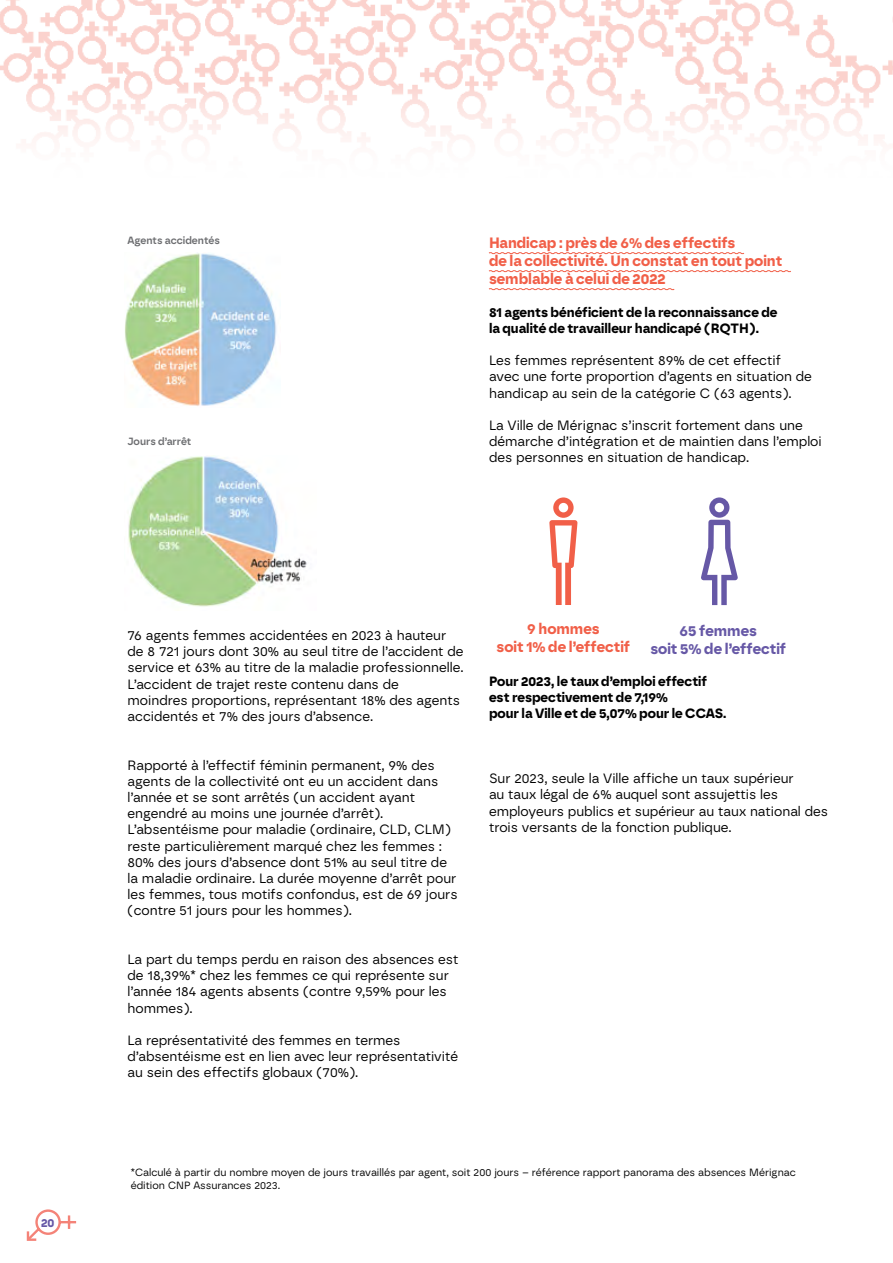
<style>
.page{position:relative;width:893px;height:1263px;background:#fff}
.page>*{position:absolute;margin:0;border:0;box-sizing:border-box;transform-origin:0 0}
.t1{font:700 15px/18px "Borna";color:#f15f48}
.t2{font:700 15px/18px "Borna";color:#6658a6;text-align:center}
.t3{font:13.5px/16.2px "Borna";color:#000}
.t4{font:700 13.5px/16.2px "Borna";color:#000}
.t5{font:700 12px "Borna";color:#6658a6}
.t6{font:10.5px/12.6px "Borna";color:#000}
.t7{font:600 10.5px "Borna";color:#6d6e71}
</style>
<div class="page">
<svg style="left:26px;top:1209px;width:51px;height:32px"></svg>
<img style="left:0;top:0;width:893px;height:141px">
<svg style="left:488px;top:252px;width:256px;height:2px"></svg>
<svg style="left:488px;top:270px;width:303px;height:2px"></svg>
<svg style="left:488px;top:288px;width:187px;height:2px"></svg>
<svg style="left:549px;top:497px;width:28px;height:108px"></svg>
<svg style="left:701px;top:497px;width:37px;height:108px"></svg>
<img style="left:125px;top:253px;width:152px;height:153px">
<img style="left:128px;top:456px;width:179px;height:151px">
<p class="t5" style="left:41px;top:1215px;width:15px">20</p>
<p class="t7" style="left:128px;top:234px;width:94px">Agents accidentés</p>
<p class="t7" style="left:128px;top:435px;width:65px">Jours d’arrêt</p>
<p class="t1" style="left:489px;top:234px;width:295px">Handicap : près de 6% des effectifs<br>de la collectivité. Un constat en tout point semblable à celui de 2022</p>
<p class="t4" style="left:489px;top:304px;width:290px">81 agents bénéficient de la reconnaissance de la qualité de travailleur handicapé (RQTH).</p>
<p class="t3" style="left:489px;top:352px;width:324px">Les femmes représentent 89% de cet effectif avec une forte proportion d’agents en situation de handicap au sein de la catégorie C (63 agents).</p>
<p class="t3" style="left:489px;top:417px;width:334px">La Ville de Mérignac s’inscrit fortement dans une démarche d’intégration et de maintien dans l’emploi des personnes en situation de handicap.</p>
<p class="t3" style="left:128px;top:627px;width:338px">76 agents femmes accidentées en 2023 à hauteur de 8 721 jours dont 30% au seul titre de l’accident de service et 63% au titre de la maladie professionnelle.<br>L’accident de trajet reste contenu dans de<br>moindres proportions, représentant 18% des agents accidentés et 7% des jours d’absence.</p>
<p class="t3" style="left:128px;top:757px;width:332px">Rapporté à l’effectif féminin permanent, 9% des agents de la collectivité ont eu un accident dans l’année et se sont arrêtés (un accident ayant engendré au moins une journée d’arrêt).<br>L’absentéisme pour maladie (ordinaire, CLD, CLM) reste particulièrement marqué chez les femmes :<br>80% des jours d’absence dont 51% au seul titre de la maladie ordinaire. La durée moyenne d’arrêt pour les femmes, tous motifs confondus, est de 69 jours (contre 51 jours pour les hommes).</p>
<p class="t3" style="left:128px;top:951px;width:332px">La part du temps perdu en raison des absences est de 18,39%* chez les femmes ce qui représente sur l’année 184 agents absents (contre 9,59% pour les hommes).</p>
<p class="t3" style="left:128px;top:1032px;width:332px">La représentativité des femmes en termes d’absentéisme est en lien avec leur représentativité au sein des effectifs globaux (70%).</p>
<p class="t1" style="left:497px;top:619px;width:135px;text-align:center">9 hommes<br>soit 1% de l’effectif</p>
<p class="t2" style="left:650px;top:621px;width:137px">65 femmes<br>soit 5% de l’effectif</p>
<p class="t4" style="left:489px;top:673px;width:239px">Pour 2023, le taux d’emploi effectif est respectivement de 7,19%<br>pour la Ville et de 5,07% pour le CCAS.</p>
<p class="t3" style="left:489px;top:770px;width:341px">Sur 2023, seule la Ville affiche un taux supérieur<br>au taux légal de 6% auquel sont assujettis les employeurs publics et supérieur au taux national des trois versants de la fonction publique.</p>
<p class="t6" style="left:131px;top:1166px;width:667px">*Calculé à partir du nombre moyen de jours travaillés par agent, soit 200 jours – référence rapport panorama des absences Mérignac édition CNP Assurances 2023.</p>
</div>
